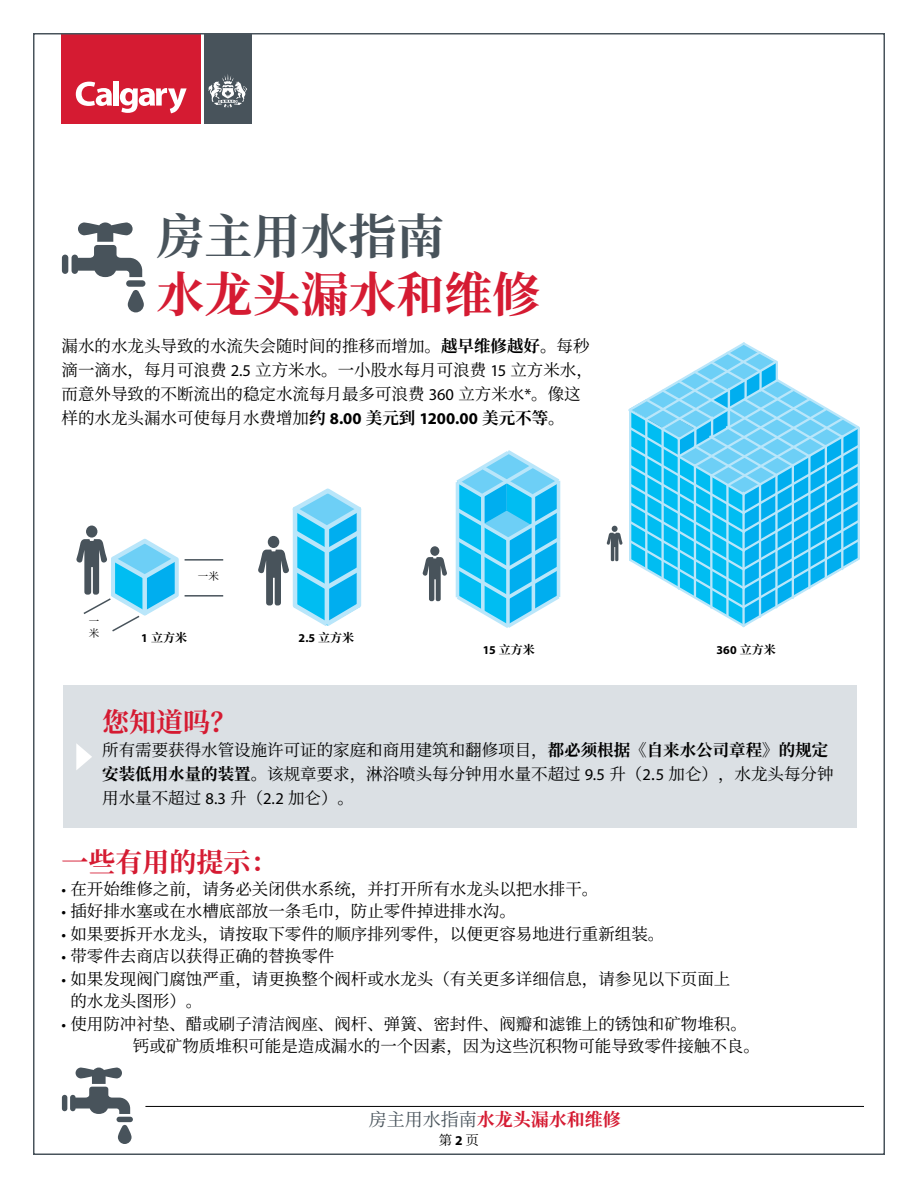
<style>
.page{position:relative;width:918px;height:1188px;background:#fff}
.page>*{position:absolute;margin:0;border:0;box-sizing:border-box;transform-origin:0 0}
.t1{font:700 48px "Noto Serif CJ Ksc";color:#d51b32}
.t2{font:700 48px "Noto Serif CJ Ksc";color:#48535b}
.t3{font:700 27px "Noto Serif CJ Ksc";color:#d51b32}
.t4{font:700 18px "Noto Serif CJ Ksc";color:#d51b32}
.t5{font:16.5px/24px "Noto Serif CJ Ksc";color:#000}
.t6{font:13.5px "Noto Serif CJ Ksc";color:#000}
.t7{font:700 12px "Myriad Pro";color:#000}
.t8{font:700 12px "Noto Serif CJ Ksc";color:#000}
.t9{font:10.5px/12.6px "Noto Serif CJ Ksc";color:#000}
.s1{font-weight:700}
.s2{font-family:"Myriad Pro"}
.s3{font-family:"Myriad Pro";font-weight:700}
.s4{font-family:"Noto Serif CJ Ksc"}
.s5{font-weight:400;color:#48535b}
</style>
<div class="page">
<div style="left:63px;top:686px;width:793px;height:142px;background:#dbe0e4"></div>
<svg style="left:118px;top:1125px;width:14px;height:19px"></svg>
<div style="left:117px;top:1117px;width:16px;height:5px;background:#48535b;border-radius:3px"></div>
<svg style="left:70px;top:1068px;width:60px;height:46px"></svg>
<div style="left:62px;top:1095px;width:5px;height:16px;background:#48535b;border-radius:3px"></div>
<svg style="left:128px;top:290px;width:16px;height:22px"></svg>
<div style="left:126px;top:280px;width:19px;height:7px;background:#48535b;border-radius:3px"></div>
<svg style="left:72px;top:222px;width:70px;height:55px"></svg>
<div style="left:62px;top:255px;width:6px;height:19px;background:#48535b;border-radius:3px"></div>
<div style="left:62px;top:34px;width:139px;height:90px;background:#d51b32"></div>
<div style="left:204px;top:34px;width:47px;height:90px;background:#48535b"></div>
<svg style="left:76px;top:82px;width:36px;height:24px"></svg>
<div style="left:113px;top:81px;width:6px;height:25px;background:#fff"></div>
<svg style="left:120px;top:88px;width:67px;height:25px"></svg>
<svg style="left:208px;top:74px;width:39px;height:34px"></svg>
<svg style="left:258px;top:488px;width:104px;height:138px"></svg>
<svg style="left:422px;top:557px;width:25px;height:44px"></svg>
<div style="left:430px;top:546px;width:9px;height:10px;background:#48535b;border-radius:50%"></div>
<svg style="left:455px;top:450px;width:106px;height:178px"></svg>
<svg style="left:607px;top:342px;width:253px;height:286px"></svg>
<div style="left:86px;top:526px;width:11px;height:12px;background:#48535b;border-radius:50%"></div>
<hr style="left:185px;top:595px;width:38px;height:2px;background:#48535b">
<hr style="left:185px;top:559px;width:38px;height:2px;background:#48535b">
<svg style="left:76px;top:535px;width:103px;height:97px"></svg>
<svg style="left:76px;top:743px;width:16px;height:27px"></svg>
<hr style="left:145px;top:1106px;width:719px;height:1px;background:#000">
<h1 class="t2" style="left:156px;top:210px;width:290px">房主用水指南</h1>
<h1 class="t1" style="left:156px;top:267px;width:386px">水龙头漏水和维修</h1>
<p class="t5" style="left:62px;top:334px;width:533px">漏水的水龙头导致的水流失会随时间的推移而增加。<span class="s1">越早维修越好。</span>每秒滴一滴水，每月可浪费 <span class="s2">2.5</span> 立方米水。一小股水每月可浪费 <span class="s2">15</span> 立方米水，而意外导致的不断流出的稳定水流每月最多可浪费 <span class="s2">360</span> 立方米水<span class="s2">*</span>。像这样的水龙头漏水可使每月水费增加<span class="s1">约</span> <span class="s3">8.00</span> <span class="s1">美元到</span> <span class="s3">1200.00</span> <span class="s1">美元不等。</span></p>
<p class="t9" style="left:89px;top:615px;width:12px">一米</p>
<p class="t9" style="left:198px;top:570px;width:22px">一米</p>
<p class="t8" style="left:141px;top:631px;width:47px"><span class="s2">1</span> 立方米</p>
<p class="t7" style="left:298px;top:630px;width:57px">2.5 <span class="s4">立方米</span></p>
<p class="t8" style="left:483px;top:643px;width:53px"><span class="s2">15</span> 立方米</p>
<p class="t7" style="left:717px;top:642px;width:61px">360 <span class="s4">立方米</span></p>
<h2 class="t3" style="left:102px;top:707px;width:136px">您知道吗？</h2>
<p class="t5" style="left:102px;top:738px;width:733px">所有需要获得水管设施许可证的家庭和商用建筑和翻修项目，<span class="s1">都必须根据《自来水公司章程》的规定安装低用水量的装置。</span>该规章要求，淋浴喷头每分钟用水量不超过 <span class="s2">9.5</span> 升（<span class="s2">2</span>.<span class="s2">5</span> 加仑），水龙头每分钟用水量不超过 <span class="s2">8.3</span> 升（<span class="s2">2.2</span> 加仑）。</p>
<h2 class="t3" style="left:62px;top:847px;width:218px">一些有用的提示：</h2>
<p class="t5" style="left:62px;top:877px;width:538px"><span class="s2">•</span> 在开始维修之前，请务必关闭供水系统，并打开所有水龙头以把水排干。</p>
<p class="t5" style="left:62px;top:900px;width:456px"><span class="s2">•</span> 插好排水塞或在水槽底部放一条毛巾，防止零件掉进排水沟。</p>
<p class="t5" style="left:62px;top:922px;width:604px"><span class="s2">•</span> 如果要拆开水龙头，请按取下零件的顺序排列零件，以便更容易地进行重新组装。</p>
<p class="t5" style="left:62px;top:945px;width:274px"><span class="s2">•</span> 带零件去商店以获得正确的替换零件</p>
<p class="t5" style="left:70px;top:968px;width:662px;line-height:22.5px;text-indent:-9px"><span class="s2">•</span> 如果发现阀门腐蚀严重，请更换整个阀杆或水龙头（有关更多详细信息，请参见以下页面上的水龙头图形）。</p>
<p class="t5" style="left:133px;top:1013px;width:628px;line-height:22.5px;text-indent:-71px"><span class="s2">•</span> 使用防冲衬垫、醋或刷子清洁阀座、阀杆、弹簧、密封件、阀瓣和滤锥上的锈蚀和矿物堆积。钙或矿物质堆积可能是造成漏水的一个因素，因为这些沉积物可能导致零件接触不良。</p>
<p class="t4" style="left:369px;top:1109px;width:254px"><span class="s5">房主用水指南</span>水龙头漏水和维修</p>
<p class="t6" style="left:439px;top:1132px;width:42px">第<span class="s3">2</span>页</p>
</div>
